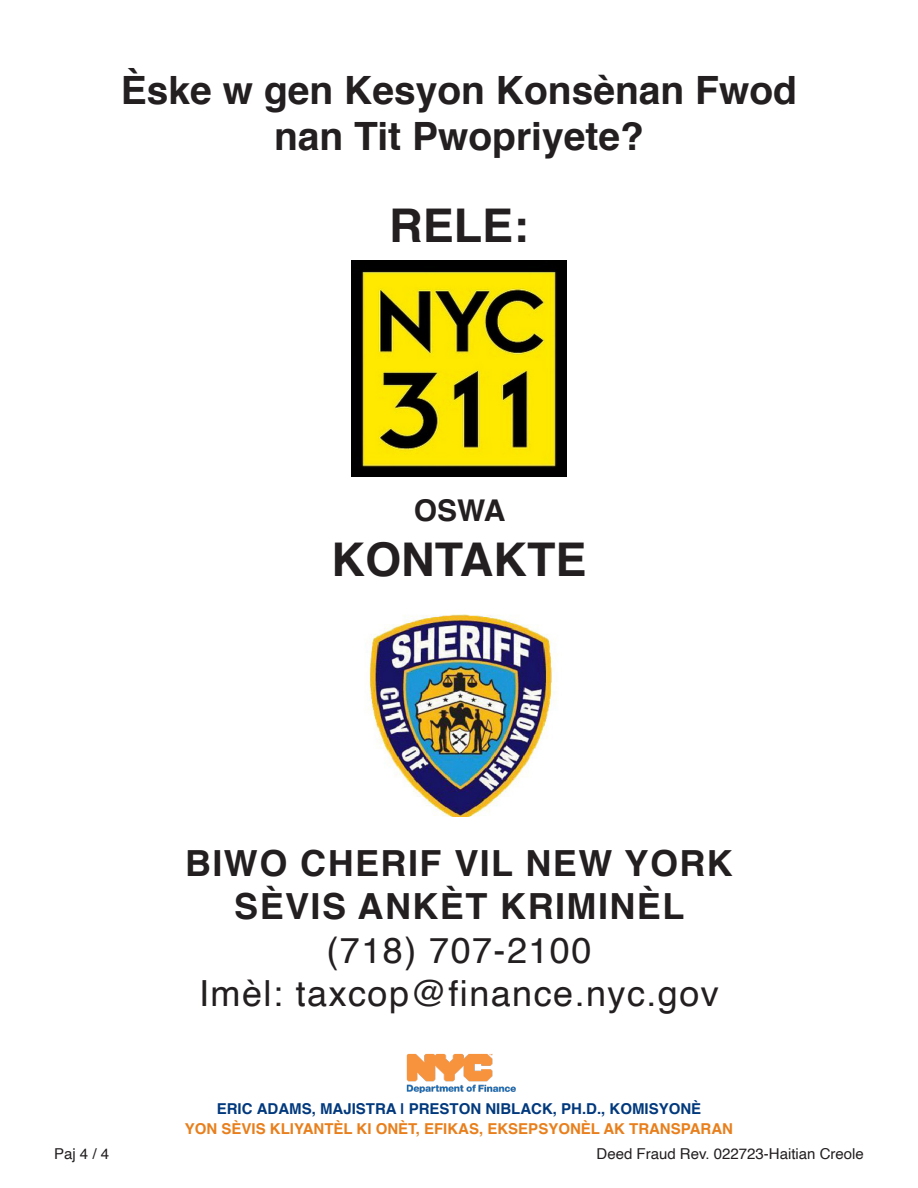
<style>
.page{position:relative;width:918px;height:1188px;background:#fff}
.page>*{position:absolute;margin:0;border:0;box-sizing:border-box;transform-origin:0 0}
.t1{font:700 46.5px "Helvetica";color:#231f20}
.t2{font:700 39px/46.8px "Helvetica";color:#231f20;text-align:center}
.t3{font:36px/43.2px "Helvetica";letter-spacing:.04em;color:#231f20;text-align:center}
.t4{font:700 36px/43.2px "Helvetica";letter-spacing:.04em;color:#231f20;text-align:center}
.t5{font:700 30px "Helvetica";color:#231f20}
.t6{font:700 15px "Helvetica";color:#e87f1c}
.t7{font:700 15px "Helvetica";color:#02397d}
.t8{font:15px "Helvetica";color:#231f20}
</style>
<div class="page">
<img style="left:406px;top:1053px;width:110px;height:41px">
<img style="left:351px;top:260px;width:216px;height:216px">
<img style="left:365px;top:614px;width:193px;height:203px">
<h2 class="t2" style="left:121px;top:67px;width:678px">Èske w gen Kesyon Konsènan Fwod nan Tit Pwopriyete?</h2>
<h1 class="t1" style="left:389px;top:188px;width:141px">RELE:</h1>
<h3 class="t5" style="left:414px;top:486px;width:93px">OSWA</h3>
<h1 class="t1" style="left:332px;top:523px;width:256px">KONTAKTE</h1>
<h3 class="t4" style="left:185px;top:842px;width:549px">BIWO CHERIF VIL NEW YORK<br>SÈVIS ANKÈT KRIMINÈL</h3>
<h3 class="t3" style="left:199px;top:929px;width:521px">(718) 707-2100<br>Imèl: taxcop@finance.nyc.gov</h3>
<p class="t7" style="left:217px;top:1096px;width:486px">ERIC ADAMS, MAJISTRA | PRESTON NIBLACK, PH.D., KOMISYONÈ</p>
<p class="t6" style="left:185px;top:1117px;width:550px">YON SÈVIS KLIYANTÈL KI ONÈT, EFIKAS, EKSEPSYONÈL AK TRANSPARAN</p>
<p class="t8" style="left:54px;top:1142px;width:57px">Paj 4 / 4</p>
<p class="t8" style="left:597px;top:1142px;width:269px">Deed Fraud Rev. 022723-Haitian Creole</p>
</div>
